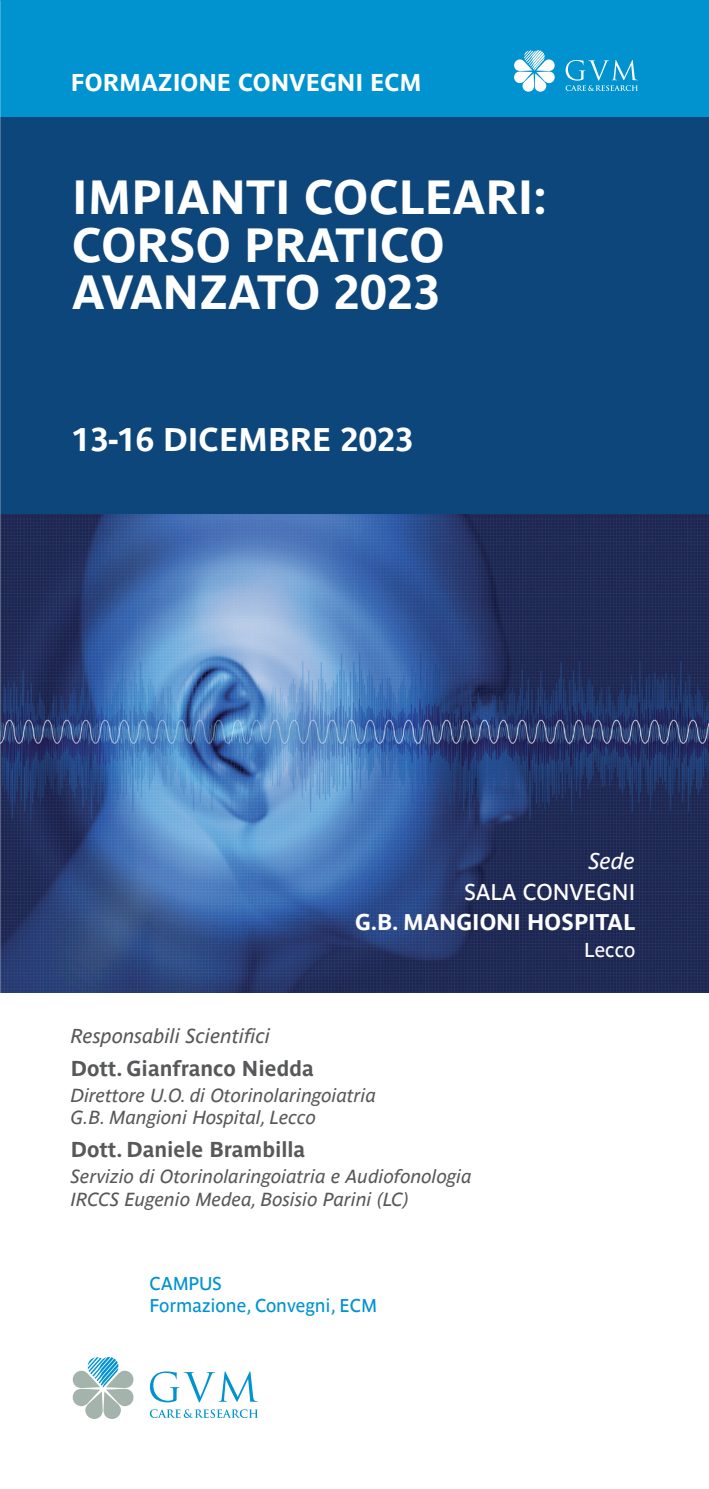
<style>
.page{position:relative;width:709px;height:1489px;background:#fff}
.page>*{position:absolute;margin:0;border:0;box-sizing:border-box;transform-origin:0 0}
.t1{font:700 47.5px/47.5px "Parisine Std";color:#fff}
.t2{font:700 32.5px "Parisine Std";color:#fff}
.t3{font:700 24px "Parisine Std";color:#fff}
.t4{font:700 22.5px "Parisine Std";color:#fff}
.t5{font:22.5px "Parisine Std";color:#fff}
.t6{font:italic 22.5px "Parisine Std";color:#fff}
.t7{font:700 21.5px "Parisine Std";color:#57585a}
.t8{font:italic 20px "Parisine Std";color:#57585a}
.t9{font:20px "Parisine Std";letter-spacing:-.005em;color:#fff}
.t10{font:italic 18.75px/22.5px "Parisine Std";color:#57585a}
.t11{font:18.25px/22px "Parisine Ptf";color:#0093d0}
</style>
<div class="page">
<div style="left:0;top:117px;width:709px;height:397px;background:#0d467a"></div>
<div style="left:0;top:0;width:709px;height:117px;background:#0093d0"></div>
<img style="left:0;top:514px;width:709px;height:478px">
<svg style="left:514px;top:50px;width:41px;height:42px"></svg>
<svg style="left:565px;top:60px;width:73px;height:31px"></svg>
<svg style="left:150px;top:1371px;width:108px;height:31px"></svg>
<svg style="left:72px;top:1357px;width:62px;height:61px"></svg>
<svg style="left:150px;top:1409px;width:108px;height:8px"></svg>
<p class="t3" style="left:71px;top:68px;width:352px">FORMAZIONE CONVEGNI ECM</p>
<h1 class="t1" style="left:72px;top:173px;width:476px">IMPIANTI COCLEARI:<br>CORSO PRATICO<br>AVANZATO 2023</h1>
<h2 class="t2" style="left:72px;top:420px;width:343px">13-16 DICEMBRE 2023</h2>
<p class="t6" style="left:588px;top:848px;width:48px">Sede</p>
<p class="t5" style="left:464px;top:879px;width:173px">SALA CONVEGNI</p>
<p class="t4" style="left:355px;top:908px;width:281px">G.B. MANGIONI HOSPITAL</p>
<p class="t9" style="left:584px;top:938px;width:52px">Lecco</p>
<p class="t8" style="left:71px;top:1024px;width:201px">Responsabili Scientifici</p>
<p class="t7" style="left:71px;top:1055px;width:244px">Dott. Gianfranco Niedda</p>
<p class="t10" style="left:71px;top:1083px;width:307px">Direttore U.O. di Otorinolaringoiatria<br>G.B. Mangioni Hospital, Lecco</p>
<p class="t7" style="left:71px;top:1136px;width:236px">Dott. Daniele Brambilla</p>
<p class="t10" style="left:71px;top:1165px;width:402px">Servizio di Otorinolaringoiatria e Audiofonologia<br>IRCCS Eugenio Medea, Bosisio Parini (LC)</p>
<p class="t11" style="left:149px;top:1270px;width:229px">CAMPUS<br>Formazione, Convegni, ECM</p>
</div>
